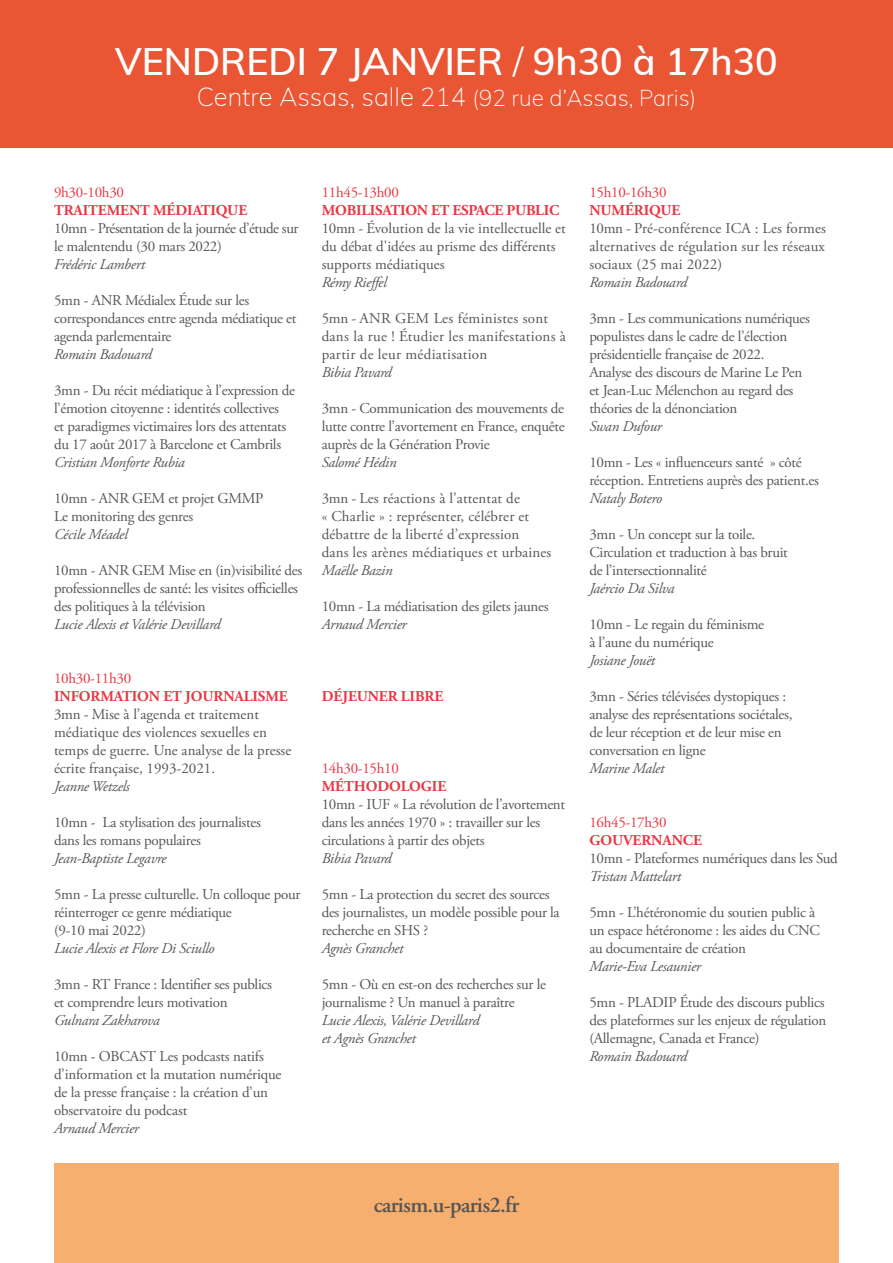
<style>
.page{position:relative;width:893px;height:1263px;background:#fff}
.page>*{position:absolute;margin:0;border:0;box-sizing:border-box;transform-origin:0 0}
.t1{font:600 37.5px "Muli";color:#fff}
.t2{font:200 25.5px "Muli";color:#fff}
.t3{font:600 22.5px "Adobe Garamond Pro";letter-spacing:-.03em;color:#575756}
.t4{font:15px/18px "Adobe Garamond Pro";letter-spacing:-.02em;color:#575756}
.t5{font:italic 15px/18px "Adobe Garamond Pro";letter-spacing:-.02em;color:#575756}
.t6{font:15px/18px "Adobe Garamond Pro";color:#575756}
.t7{font:15px/18px "Adobe Garamond Pro";letter-spacing:.01em;color:#575756}
.t8{font:700 15px "Adobe Garamond Pro";letter-spacing:-.005em;color:#e83843}
.t9{font:15px/18px "Adobe Garamond Pro";letter-spacing:.02em;color:#575756}
.t10{font:15px "Adobe Garamond Pro";letter-spacing:-.02em;color:#e83843}
.s1{font-weight:300}
.s2{font-size:22.5px}
</style>
<div class="page">
<div style="left:54px;top:1163px;width:785px;height:100px;background:#f7af6f"></div>
<div style="left:0;top:0;width:893px;height:148px;background:#ea5534"></div>
<h1 class="t1" style="left:115px;top:34px;width:664px">VENDREDI 7 JANVIER <span class="s1">/</span> 9h30 à 17h30</h1>
<h2 class="t2" style="left:197px;top:78px;width:501px">Centre Assas, salle 214 <span class="s2">(92 rue d’Assas, Paris)</span></h2>
<p class="t10" style="left:54px;top:183px;width:72px">9h30-10h30</p>
<p class="t8" style="left:54px;top:201px;width:195px">TRAITEMENT MÉDIATIQUE</p>
<p class="t4" style="left:54px;top:219px;width:246px">10mn - Présentation de la journée d’étude sur le malentendu (30 mars 2022)</p>
<p class="t5" style="left:54px;top:255px;width:93px">Frédéric Lambert</p>
<p class="t4" style="left:54px;top:291px;width:244px">5mn - ANR Médialex Étude sur les correspondances entre agenda médiatique et agenda parlementaire</p>
<p class="t5" style="left:54px;top:345px;width:99px">Romain Badouard</p>
<p class="t4" style="left:54px;top:381px;width:243px">3mn - Du récit médiatique à l’expression de l’émotion citoyenne : identités collectives<br>et paradigmes victimaires lors des attentats du 17 août 2017 à Barcelone et Cambrils</p>
<p class="t5" style="left:54px;top:453px;width:132px">Cristian Monforte Rubia</p>
<p class="t4" style="left:54px;top:489px;width:211px">10mn - ANR GEM et projet GMMP<br>Le monitoring des genres</p>
<p class="t5" style="left:54px;top:525px;width:75px">Cécile Méadel</p>
<p class="t4" style="left:54px;top:561px;width:250px">10mn - ANR GEM Mise en (in)visibilité des professionnelles de santé: les visites officielles des politiques à la télévision</p>
<p class="t5" style="left:54px;top:615px;width:168px">Lucie Alexis et Valérie Devillard</p>
<p class="t10" style="left:54px;top:669px;width:79px">10h30-11h30</p>
<p class="t8" style="left:54px;top:687px;width:235px">INFORMATION ET JOURNALISME</p>
<p class="t6" style="left:54px;top:705px;width:239px">3mn - Mise à l’agenda et traitement médiatique des violences sexuelles en temps de guerre. Une analyse de la presse écrite française, 1993-2021.</p>
<p class="t5" style="left:54px;top:777px;width:77px">Jeanne Wetzels</p>
<p class="t4" style="left:54px;top:813px;width:208px">10mn - La stylisation des journalistes dans les romans populaires</p>
<p class="t5" style="left:54px;top:849px;width:114px">Jean-Baptiste Legavre</p>
<p class="t4" style="left:54px;top:885px;width:248px">5mn - La presse culturelle. Un colloque pour réinterroger ce genre médiatique<br>(9-10 mai 2022)</p>
<p class="t5" style="left:54px;top:939px;width:162px">Lucie Alexis et Flore Di Sciullo</p>
<p class="t4" style="left:54px;top:975px;width:220px">3mn - RT France : Identifier ses publics et comprendre leurs motivation</p>
<p class="t5" style="left:54px;top:1011px;width:107px">Gulnara Zakharova</p>
<p class="t4" style="left:54px;top:1047px;width:229px">10mn - OBCAST Les podcasts natifs d’information et la mutation numérique de la presse française : la création d’un observatoire du podcast</p>
<p class="t5" style="left:54px;top:1119px;width:87px">Arnaud Mercier</p>
<p class="t10" style="left:322px;top:183px;width:79px">11h45-13h00</p>
<p class="t8" style="left:322px;top:201px;width:239px">MOBILISATION ET ESPACE PUBLIC</p>
<p class="t6" style="left:322px;top:219px;width:245px">10mn - Évolution de la vie intellectuelle et du débat d'idées au prisme des différents supports médiatiques</p>
<p class="t5" style="left:322px;top:273px;width:67px">Rémy Rieffel</p>
<p class="t9" style="left:322px;top:309px;width:246px">5mn - ANR GEM Les féministes sont dans la rue ! Étudier les manifestations à partir de leur médiatisation</p>
<p class="t5" style="left:322px;top:363px;width:71px">Bibia Pavard</p>
<p class="t4" style="left:322px;top:399px;width:244px;text-align:justify">3mn - Communication des mouvements de lutte contre l’avortement en France, enquête auprès de la Génération Provie</p>
<p class="t5" style="left:322px;top:453px;width:77px">Salomé Hédin</p>
<p class="t7" style="left:322px;top:489px;width:231px">3mn - Les réactions à l’attentat de<br>« Charlie » : représenter, célébrer et débattre de la liberté d’expression<br>dans les arènes médiatiques et urbaines</p>
<p class="t5" style="left:322px;top:561px;width:72px">Maëlle Bazin</p>
<p class="t4" style="left:322px;top:597px;width:228px">10mn - La médiatisation des gilets jaunes</p>
<p class="t5" style="left:322px;top:615px;width:87px">Arnaud Mercier</p>
<p class="t8" style="left:322px;top:687px;width:123px">DÉJEUNER LIBRE</p>
<p class="t10" style="left:322px;top:759px;width:79px">14h30-15h10</p>
<p class="t8" style="left:322px;top:777px;width:126px">MÉTHODOLOGIE</p>
<p class="t4" style="left:322px;top:795px;width:245px">10mn - IUF « La révolution de l’avortement dans les années 1970 » : travailler sur les circulations à partir des objets</p>
<p class="t5" style="left:322px;top:849px;width:71px">Bibia Pavard</p>
<p class="t4" style="left:322px;top:885px;width:240px">5mn - La protection du secret des sources des journalistes, un modèle possible pour la recherche en SHS ?</p>
<p class="t5" style="left:322px;top:939px;width:83px">Agnès Granchet</p>
<p class="t4" style="left:322px;top:975px;width:226px">5mn - Où en est-on des recherches sur le journalisme ? Un manuel à paraître</p>
<p class="t5" style="left:322px;top:1011px;width:159px">Lucie Alexis, Valérie Devillard et Agnès Granchet</p>
<p class="t10" style="left:589px;top:183px;width:79px">15h10-16h30</p>
<p class="t8" style="left:589px;top:201px;width:93px">NUMÉRIQUE</p>
<p class="t4" style="left:589px;top:219px;width:238px;text-align:justify">10mn - Pré-conférence ICA : Les formes alternatives de régulation sur les réseaux sociaux (25 mai 2022)</p>
<p class="t5" style="left:589px;top:273px;width:99px">Romain Badouard</p>
<p class="t4" style="left:589px;top:309px;width:222px">3mn - Les communications numériques populistes dans le cadre de l’élection présidentielle française de 2022.<br>Analyse des discours de Marine Le Pen et Jean-Luc Mélenchon au regard des théories de la dénonciation</p>
<p class="t5" style="left:589px;top:417px;width:74px">Swan Dufour</p>
<p class="t4" style="left:589px;top:453px;width:231px">10mn - Les « influenceurs santé » côté réception. Entretiens auprès des patient.es</p>
<p class="t5" style="left:589px;top:489px;width:74px">Nataly Botero</p>
<p class="t4" style="left:589px;top:525px;width:200px">3mn - Un concept sur la toile.<br>Circulation et traduction à bas bruit de l’intersectionnalité</p>
<p class="t5" style="left:589px;top:579px;width:87px">Jaércio Da Silva</p>
<p class="t4" style="left:589px;top:615px;width:176px">10mn - Le regain du féminisme à l’aune du numérique</p>
<p class="t5" style="left:589px;top:651px;width:67px">Josiane Jouët</p>
<p class="t4" style="left:589px;top:687px;width:205px">3mn - Séries télévisées dystopiques : analyse des représentations sociétales, de leur réception et de leur mise en conversation en ligne</p>
<p class="t5" style="left:589px;top:759px;width:76px">Marine Malet</p>
<p class="t10" style="left:589px;top:813px;width:79px">16h45-17h30</p>
<p class="t8" style="left:589px;top:831px;width:114px">GOUVERNANCE</p>
<p class="t4" style="left:589px;top:849px;width:250px">10mn - Plateformes numériques dans les Sud</p>
<p class="t5" style="left:589px;top:867px;width:93px">Tristan Mattelart</p>
<p class="t4" style="left:589px;top:903px;width:232px">5mn - L’hétéronomie du soutien public à un espace hétéronome : les aides du CNC au documentaire de création</p>
<p class="t5" style="left:589px;top:957px;width:113px">Marie-Eva Lesaunier</p>
<p class="t4" style="left:589px;top:993px;width:238px;text-align:justify">5mn - PLADIP Étude des discours publics des plateformes sur les enjeux de régulation (Allemagne, Canada et France)</p>
<p class="t5" style="left:589px;top:1047px;width:99px">Romain Badouard</p>
<h3 class="t3" style="left:374px;top:1192px;width:147px">carism.u-paris2.fr</h3>
</div>
